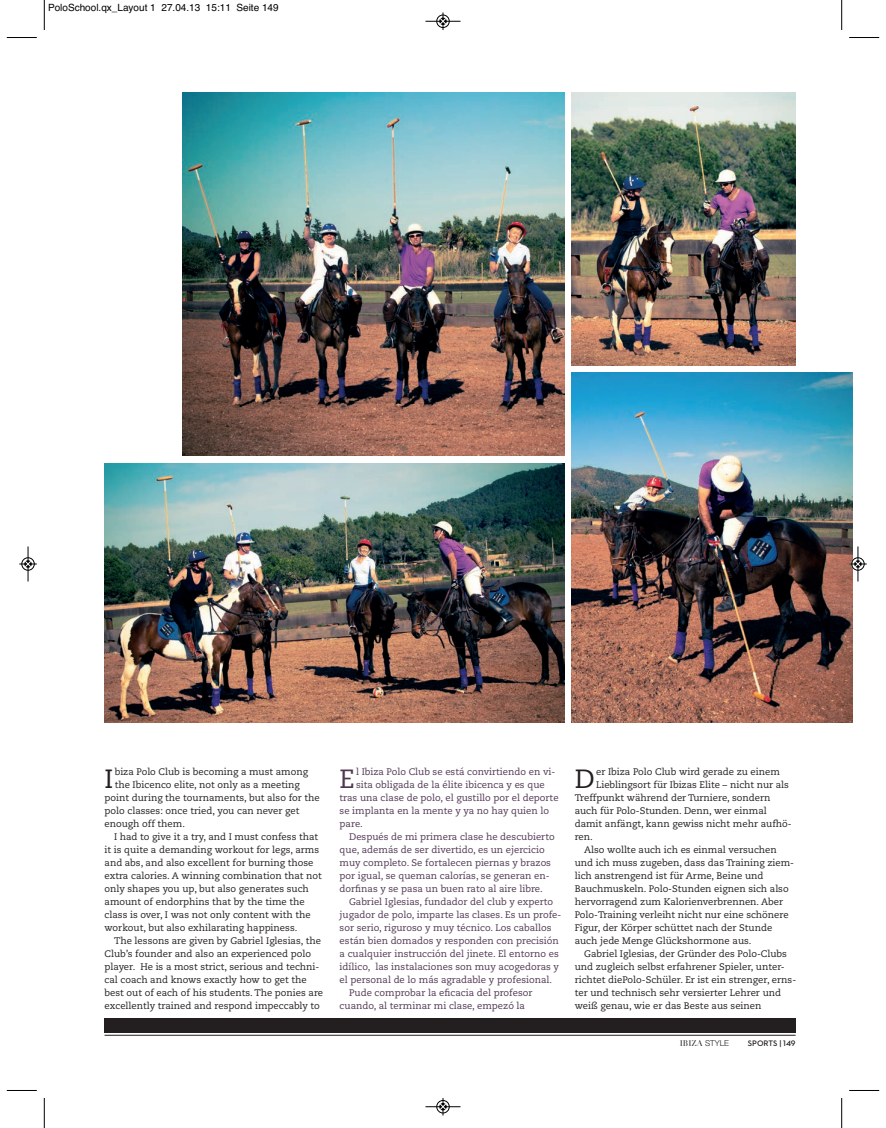
<style>
.page{position:relative;width:886px;height:1128px;background:#fff}
.page>*{position:absolute;margin:0;border:0;box-sizing:border-box;transform-origin:0 0}
.t1{font:26.38px "Caecilia LT Std";color:#231f20}
.t2{font:26.38px "Caecilia LT Std";color:#4f3752}
.t3{font:10px "Helvetica";color:#000}
.t4{font:9.5px "Caecilia LT Std";color:#231f20}
.t5{font:9.5px "Caecilia LT Std";color:#4f3752}
.t6{font:8.12px "Didot LT Std";color:#231f20}
.t7{font:600 8.12px "Neutraface 2 Text";color:#231f20}
.s1{font-family:"Helvetica Neue LT Std";font-weight:300}
</style>
<div class="page">
<div style="left:105px;top:1018px;width:690px;height:15px;background:#231f20"></div>
<hr style="left:105px;top:1034px;width:690px;height:1px;background:#231f20">
<img style="left:105px;top:463px;width:459px;height:260px">
<img style="left:571px;top:372px;width:281px;height:351px">
<img style="left:183px;top:92px;width:381px;height:364px">
<img style="left:571px;top:92px;width:224px;height:273px">
<hr style="left:44px;top:0;width:1px;height:30px;background:#000">
<hr style="left:7px;top:37px;width:30px;height:1px;background:#000">
<hr style="left:841px;top:0;width:1px;height:30px;background:#000">
<hr style="left:849px;top:37px;width:30px;height:1px;background:#000">
<hr style="left:44px;top:1097px;width:1px;height:30px;background:#000">
<hr style="left:7px;top:1090px;width:30px;height:1px;background:#000">
<hr style="left:841px;top:1097px;width:1px;height:30px;background:#000">
<hr style="left:849px;top:1090px;width:30px;height:1px;background:#000">
<div style="left:436px;top:15px;width:14px;height:13px;border:1px solid #fff;border-radius:50%"></div>
<hr style="left:425px;top:21px;width:35px;height:1px;background:#000">
<div style="left:437px;top:15px;width:12px;height:13px;border:1px solid #000;border-radius:50%"></div>
<svg style="left:440px;top:12px;width:6px;height:18px"></svg>
<div style="left:436px;top:1099px;width:14px;height:14px;border:1px solid #fff;border-radius:50%"></div>
<hr style="left:425px;top:1106px;width:35px;height:1px;background:#000">
<div style="left:437px;top:1100px;width:12px;height:13px;border:1px solid #000;border-radius:50%"></div>
<svg style="left:440px;top:1098px;width:6px;height:17px"></svg>
<div style="left:21px;top:557px;width:14px;height:13px;border:1px solid #fff;border-radius:50%"></div>
<hr style="left:28px;top:546px;width:1px;height:35px;background:#000">
<div style="left:22px;top:557px;width:12px;height:13px;border:1px solid #000;border-radius:50%"></div>
<svg style="left:19px;top:560px;width:18px;height:7px"></svg>
<hr style="left:858px;top:546px;width:1px;height:35px;background:#000">
<div style="left:851px;top:557px;width:13px;height:13px;border:1px solid #000;border-radius:50%"></div>
<svg style="left:849px;top:560px;width:18px;height:7px"></svg>
<p class="t3" style="left:48px;top:4px;width:232px">PoloSchool.qx_Layout 1 27.04.13 15:11 Seite 149</p>
<h1 class="t1" style="left:105px;top:767px;width:10px">I</h1>
<p class="t4" style="left:115px;top:767px;width:195px">biza Polo Club is becoming a must among</p>
<p class="t4" style="left:115px;top:780px;width:187px">the Ibicenco elite, not only as a meeting</p>
<p class="t4" style="left:105px;top:793px;width:217px">point during the tournaments, but also for the</p>
<p class="t4" style="left:105px;top:806px;width:196px">polo classes: once tried, you can never get</p>
<p class="t4" style="left:105px;top:819px;width:82px">enough off them.</p>
<p class="t4" style="left:114px;top:832px;width:206px">I had to give it a try, and I must confess that</p>
<p class="t4" style="left:105px;top:845px;width:216px">it is quite a demanding workout for legs, arms</p>
<p class="t4" style="left:105px;top:858px;width:210px">and abs, and also excellent for burning those</p>
<p class="t4" style="left:105px;top:871px;width:219px">extra calories. A winning combination that not</p>
<p class="t4" style="left:105px;top:884px;width:206px">only shapes you up, but also generates such</p>
<p class="t4" style="left:105px;top:897px;width:202px">amount of endorphins that by the time the</p>
<p class="t4" style="left:105px;top:910px;width:208px">class is over, I was not only content with the</p>
<p class="t4" style="left:105px;top:923px;width:194px">workout, but also exhilarating happiness.</p>
<p class="t4" style="left:114px;top:936px;width:209px">The lessons are given by Gabriel Iglesias, the</p>
<p class="t4" style="left:105px;top:949px;width:208px">Club’s founder and also an experienced polo</p>
<p class="t4" style="left:105px;top:962px;width:216px">player. He is a most strict, serious and techni-</p>
<p class="t4" style="left:105px;top:975px;width:204px">cal coach and knows exactly how to get the</p>
<p class="t4" style="left:105px;top:988px;width:220px">best out of each of his students. The ponies are</p>
<p class="t4" style="left:105px;top:1001px;width:217px">excellently trained and respond impeccably to</p>
<h1 class="t2" style="left:340px;top:767px;width:17px">E</h1>
<p class="t5" style="left:356px;top:767px;width:201px">l Ibiza Polo Club se está convirtiendo en vi-</p>
<p class="t5" style="left:356px;top:780px;width:190px">sita obligada de la élite ibicenca y es que</p>
<p class="t5" style="left:340px;top:793px;width:220px">tras una clase de polo, el gustillo por el deporte</p>
<p class="t5" style="left:340px;top:806px;width:211px">se implanta en la mente y ya no hay quien lo</p>
<p class="t5" style="left:340px;top:819px;width:25px">pare.</p>
<p class="t5" style="left:349px;top:832px;width:207px">Después de mi primera clase he descubierto</p>
<p class="t5" style="left:340px;top:845px;width:207px">que, además de ser divertido, es un ejercicio</p>
<p class="t5" style="left:340px;top:858px;width:213px">muy completo. Se fortalecen piernas y brazos</p>
<p class="t5" style="left:340px;top:871px;width:212px">por igual, se queman calorías, se generan en-</p>
<p class="t5" style="left:340px;top:884px;width:205px">dorfinas y se pasa un buen rato al aire libre.</p>
<p class="t5" style="left:349px;top:897px;width:205px">Gabriel Iglesias, fundador del club y experto</p>
<p class="t5" style="left:340px;top:910px;width:223px">jugador de polo, imparte las clases. Es un profe-</p>
<p class="t5" style="left:340px;top:923px;width:213px">sor serio, riguroso y muy técnico. Los caballos</p>
<p class="t5" style="left:340px;top:936px;width:221px">están bien domados y responden con precisión</p>
<p class="t5" style="left:340px;top:949px;width:221px">a cualquier instrucción del jinete. El entorno es</p>
<p class="t5" style="left:340px;top:962px;width:221px">idílico, las instalaciones son muy acogedoras y</p>
<p class="t5" style="left:340px;top:975px;width:214px">el personal de lo más agradable y profesional.</p>
<p class="t5" style="left:349px;top:988px;width:185px">Pude comprobar la eficacia del profesor</p>
<p class="t5" style="left:340px;top:1001px;width:187px">cuando, al terminar mi clase, empezó la</p>
<h1 class="t1" style="left:575px;top:767px;width:21px">D</h1>
<p class="t4" style="left:596px;top:767px;width:185px">er Ibiza Polo Club wird gerade zu einem</p>
<p class="t4" style="left:596px;top:780px;width:194px">Lieblingsort für Ibizas Elite – nicht nur als</p>
<p class="t4" style="left:575px;top:793px;width:197px">Treffpunkt während der Turniere, sondern</p>
<p class="t4" style="left:575px;top:806px;width:194px">auch für Polo-Stunden. Denn, wer einmal</p>
<p class="t4" style="left:575px;top:819px;width:218px">damit anfängt, kann gewiss nicht mehr aufhö-</p>
<p class="t4" style="left:575px;top:832px;width:20px">ren.</p>
<p class="t4" style="left:584px;top:845px;width:194px">Also wollte auch ich es einmal versuchen</p>
<p class="t4" style="left:575px;top:858px;width:221px">und ich muss zugeben, dass das Training ziem-</p>
<p class="t4" style="left:575px;top:871px;width:190px">lich anstrengend ist für Arme, Beine und</p>
<p class="t4" style="left:575px;top:884px;width:215px">Bauchmuskeln. Polo-Stunden eignen sich also</p>
<p class="t4" style="left:575px;top:897px;width:210px">hervorragend zum Kalorienverbrennen. Aber</p>
<p class="t4" style="left:575px;top:910px;width:215px">Polo-Training verleiht nicht nur eine schönere</p>
<p class="t4" style="left:575px;top:923px;width:199px">Figur, der Körper schüttet nach der Stunde</p>
<p class="t4" style="left:575px;top:936px;width:178px">auch jede Menge Glückshormone aus.</p>
<p class="t4" style="left:584px;top:949px;width:204px">Gabriel Iglesias, der Gründer des Polo-Clubs</p>
<p class="t4" style="left:575px;top:962px;width:211px">und zugleich selbst erfahrener Spieler, unter-</p>
<p class="t4" style="left:575px;top:975px;width:223px">richtet diePolo-Schüler. Er ist ein strenger, erns-</p>
<p class="t4" style="left:575px;top:988px;width:208px">ter und technisch sehr versierter Lehrer und</p>
<p class="t4" style="left:575px;top:1001px;width:188px">weiß genau, wie er das Beste aus seinen</p>
<p class="t6" style="left:680px;top:1038px;width:51px">IBIZA <span class="s1">STYLE</span></p>
<p class="t7" style="left:748px;top:1040px;width:49px">SPORTS | 149</p>
</div>
